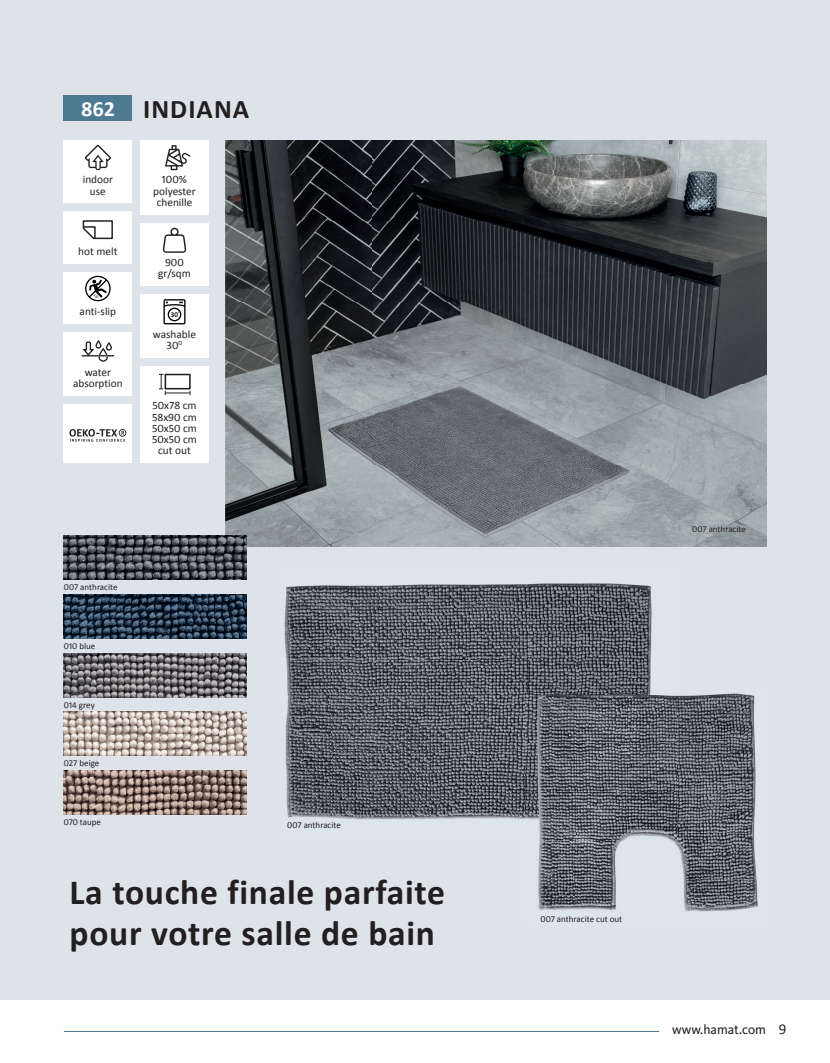
<style>
.page{position:relative;width:830px;height:1063px;background:#fff}
.page>*{position:absolute;margin:0;border:0;box-sizing:border-box;transform-origin:0 0}
.t1{font:700 35.55px/41px "Calibri";letter-spacing:.02em;color:#231f20}
.t2{font:700 27px "Calibri";letter-spacing:.04em;color:#231f20}
.t3{font:13.5px "Kievit OT";color:#231f20}
.t4{font:11.25px/11.2px "Calibri";color:#231f20;text-align:center}
.t5{font:9px "Calibri";color:#231f20}
.s1{font-size:21.6px;color:#fff}
.s2{font-family:"Calibri";font-size:15px}
</style>
<div class="page">
<hr style="left:64px;top:1031px;width:594px;height:1px;background:#4d7a92">
<div style="left:0;top:0;width:829px;height:999px;background:#dde3e9"></div>
<div style="left:64px;top:96px;width:68px;height:25px;background:#4d7a92"></div>
<div style="left:64px;top:171px;width:68px;height:32px;background:#fff"></div>
<div style="left:64px;top:140px;width:68px;height:31px;background:#fff"></div>
<svg style="left:85px;top:145px;width:26px;height:25px"></svg>
<div style="left:64px;top:242px;width:68px;height:21px;background:#fff"></div>
<div style="left:64px;top:212px;width:68px;height:30px;background:#fff"></div>
<svg style="left:82px;top:220px;width:31px;height:20px"></svg>
<div style="left:140px;top:397px;width:68px;height:66px;background:#fff"></div>
<div style="left:140px;top:366px;width:68px;height:31px;background:#fff"></div>
<svg style="left:159px;top:374px;width:31px;height:21px"></svg>
<div style="left:140px;top:171px;width:68px;height:43px;background:#fff"></div>
<div style="left:140px;top:140px;width:68px;height:31px;background:#fff"></div>
<svg style="left:165px;top:145px;width:26px;height:25px"></svg>
<div style="left:140px;top:254px;width:68px;height:32px;background:#fff"></div>
<div style="left:140px;top:223px;width:68px;height:31px;background:#fff"></div>
<svg style="left:163px;top:228px;width:23px;height:25px"></svg>
<div style="left:64px;top:363px;width:68px;height:32px;background:#fff"></div>
<div style="left:64px;top:332px;width:68px;height:31px;background:#fff"></div>
<svg style="left:81px;top:340px;width:33px;height:22px"></svg>
<div style="left:140px;top:325px;width:68px;height:33px;background:#fff"></div>
<div style="left:140px;top:294px;width:68px;height:31px;background:#fff"></div>
<svg style="left:163px;top:299px;width:22px;height:25px"></svg>
<div style="left:64px;top:303px;width:68px;height:21px;background:#fff"></div>
<div style="left:64px;top:272px;width:68px;height:31px;background:#fff"></div>
<svg style="left:85px;top:276px;width:26px;height:25px"></svg>
<div style="left:64px;top:404px;width:68px;height:59px;background:#fff"></div>
<svg style="left:69px;top:429px;width:57px;height:13px"></svg>
<img style="left:225px;top:140px;width:540px;height:407px">
<img style="left:64px;top:535px;width:182px;height:44px">
<img style="left:64px;top:653px;width:182px;height:44px">
<img style="left:64px;top:712px;width:182px;height:44px">
<img style="left:64px;top:770px;width:182px;height:44px">
<img style="left:64px;top:595px;width:182px;height:44px">
<img style="left:331px;top:750px;width:194px;height:69px">
<img style="left:285px;top:659px;width:46px;height:159px">
<img style="left:331px;top:659px;width:197px;height:91px">
<img style="left:528px;top:583px;width:124px;height:110px">
<img style="left:284px;top:583px;width:245px;height:76px">
<img style="left:573px;top:879px;width:185px;height:33px">
<img style="left:538px;top:841px;width:35px;height:69px">
<img style="left:673px;top:833px;width:84px;height:46px">
<img style="left:573px;top:841px;width:49px;height:38px">
<img style="left:676px;top:693px;width:80px;height:140px">
<img style="left:525px;top:693px;width:151px;height:148px">
<h2 class="t2" style="left:81px;top:90px;width:170px"><span class="s1">862</span> INDIANA</h2>
<p class="t4" style="left:83px;top:174px;width:32px">indoor use</p>
<p class="t4" style="left:78px;top:245px;width:41px">hot melt</p>
<p class="t4" style="left:80px;top:306px;width:38px">anti-slip</p>
<p class="t4" style="left:73px;top:366px;width:51px">water absorption</p>
<p class="t4" style="left:153px;top:174px;width:44px">100% polyester chenille</p>
<p class="t4" style="left:158px;top:257px;width:34px">900 gr/sqm</p>
<p class="t4" style="left:153px;top:328px;width:45px">washable<br>30<sup>0</sup></p>
<p class="t4" style="left:152px;top:400px;width:46px">50x78 cm<br>58x90 cm<br>50x50 cm<br>50x50 cm cut out</p>
<p class="t5" style="left:64px;top:581px;width:55px">007 anthracite</p>
<p class="t5" style="left:64px;top:640px;width:33px">010 blue</p>
<p class="t5" style="left:64px;top:699px;width:32px">014 grey</p>
<p class="t5" style="left:64px;top:757px;width:37px">027 beige</p>
<p class="t5" style="left:64px;top:816px;width:39px">070 taupe</p>
<p class="t5" style="left:287px;top:818px;width:55px">007 anthracite</p>
<h1 class="t1" style="left:69px;top:870px;width:377px">La touche finale parfaite pour votre salle de bain</h1>
<p class="t5" style="left:692px;top:522px;width:55px">007 anthracite</p>
<p class="t5" style="left:540px;top:913px;width:83px">007 anthracite cut out</p>
<p class="t3" style="left:671px;top:1022px;width:116px">www.hamat.com <span class="s2">9</span></p>
</div>
